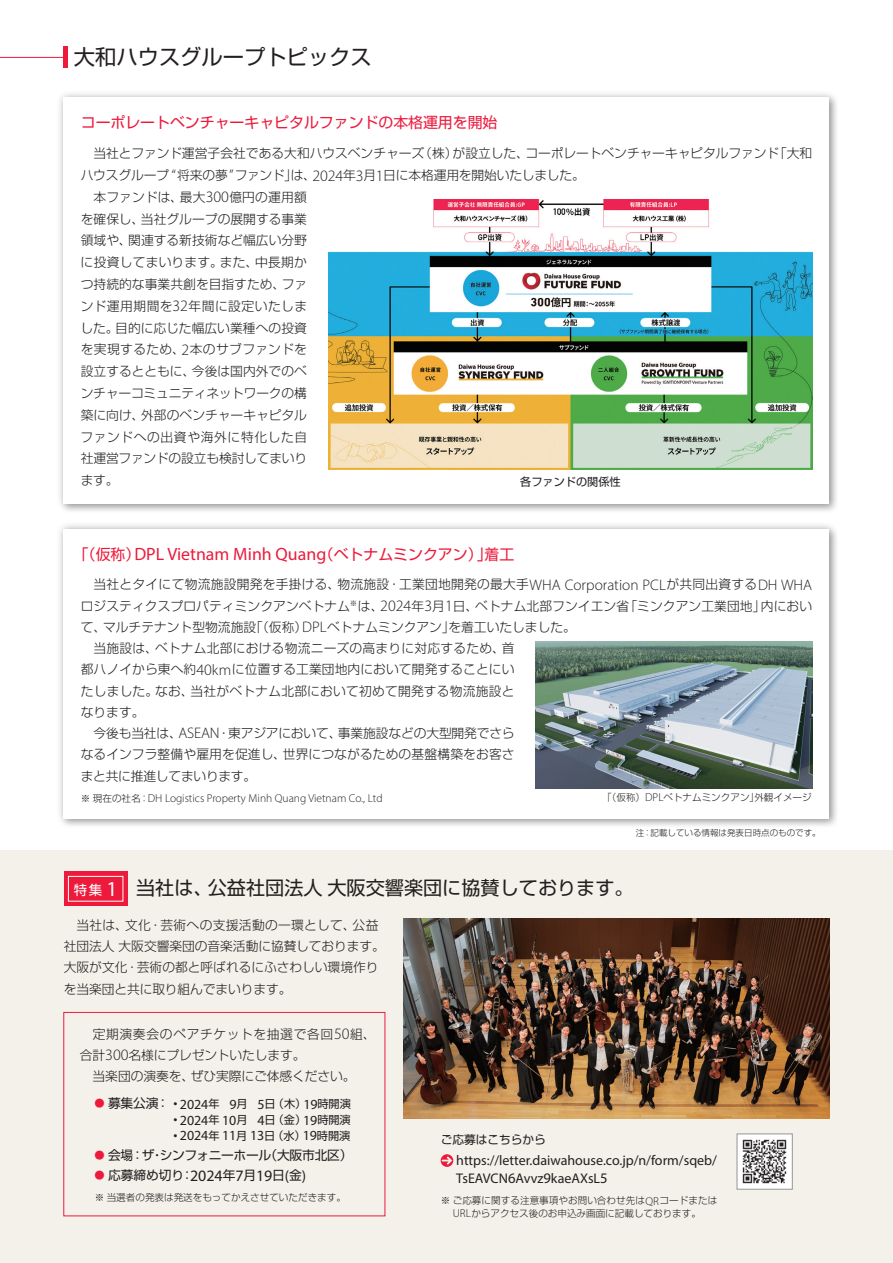
<style>
.page{position:relative;width:893px;height:1263px;background:#fff}
.page>*{position:absolute;margin:0;border:0;box-sizing:border-box;transform-origin:0 0}
.タイトル{font:21.3px "Shin Go Pr 6 N";color:#231f20}
.タイトル-2{font:19.2px "Shin Go Pr 6 N";color:#231f20}
.t1{font:14.85px "Shin Go Pr 6 N";color:#ed1a3c}
.本文{font:14.1px/17.4px "Myriad Pro";color:#231f20}
.本文-2{font:13.95px "Myriad Pro";letter-spacing:-.005em;color:#231f20}
.タイトル-3{font:13.35px "Shin Go Pr 6 N";color:#fff}
.本文-3{font:300 12.75px/21.8px "Shin Go Pr 6 N";color:#231f20;text-align:justify}
.本文-4{font:12.75px "Shin Go Pr 6 N";letter-spacing:-.015em;color:#231f20}
.本文-5{font:300 12.75px/21.3px "Shin Go Pr 6 N";letter-spacing:.045em;color:#231f20}
.本文-6{font:11.7px "Shin Go Pr 6 N";color:#231f20}
.注記{font:300 11.55px "Myriad Pro";color:#231f20}
.本文-7{font:11.1px "Shin Go Pr 6 N";color:#231f20}
.キャプション85{font:11.1px "Shin Go Pr 6 N";color:#231f20}
.注記-2{font:300 9.6px/12.8px "Shin Go Pr 6 N";color:#231f20;text-align:center}
.キャプション85-2{font:300 9.6px "Shin Go Pr 6 N";color:#231f20}
.注記-3{font:300 8.55px "Shin Go Pr 6 N";color:#231f20}
.s1{font-family:"Myriad Pro";font-size:15.3px}
.s2{font-family:"Myriad Pro";font-size:15.9px}
.s3{font-family:"Myriad Pro";font-size:17.85px}
.s4{font-family:"Shin Go Pr 6 N";font-size:9.6px}
.s5{font-family:"Myriad Pro";font-size:11.55px}
.s6{font-family:"Myriad Pro";font-size:21.3px}
.s7{font-size:10.2px;color:#ed1a3c}
.s8{font-family:"Myriad Pro";font-size:13.95px}
.s9{font-family:"Shin Go Pr 6 N";font-size:11.1px}
.s10{font-size:14.55px}
</style>
<div class="page">
<div style="left:55px;top:89px;width:783px;height:424px;background:#231f20;opacity:.3"></div>
<div style="left:64px;top:98px;width:765px;height:406px;background:#fff"></div>
<div style="left:55px;top:521px;width:783px;height:306px;background:#231f20;opacity:.3"></div>
<div style="left:64px;top:529px;width:765px;height:290px;background:#fff"></div>
<div style="left:0;top:850px;width:893px;height:413px;background:#f4f1ea"></div>
<hr style="left:0;top:57px;width:64px;height:1px;background:#ed1a3c">
<div style="left:64px;top:872px;width:64px;height:34px;background:#ed1a3c"></div>
<div style="left:68px;top:876px;width:55px;height:25px;border:1px solid #fff"></div>
<img style="left:404px;top:918px;width:425px;height:200px">
<div style="left:63px;top:1012px;width:322px;height:204px;border:1px solid #ed1a3c"></div>
<img style="left:328px;top:199px;width:484px;height:271px">
<img style="left:536px;top:642px;width:276px;height:146px">
<svg style="left:441px;top:1154px;width:12px;height:13px"></svg>
<div style="left:737px;top:1134px;width:55px;height:55px;background:#fff"></div>
<img style="left:742px;top:1139px;width:45px;height:45px">
<hr style="left:64px;top:47px;width:4px;height:21px;background:#ed1a3c">
<p class="タイトル" style="left:74px;top:40px;width:299px">大和ハウスグループトピックス</p>
<p class="t1" style="left:81px;top:110px;width:418px">コーポレートベンチャーキャピタルファンドの本格運用を開始</p>
<p class="本文-3" style="left:81px;top:141px;width:733px;text-indent:13px">当社とファンド運営子会社である大和ハウスベンチャーズ（株）が設立した、コーポレートベンチャーキャピタルファンド「大和ハウスグループ <span class="s1">“</span>将来の夢<span class="s1">”</span>ファンド」は、<span class="s2">2024</span>年<span class="s2">3</span>月<span class="s2">1</span>日に本格運用を開始いたしました。</p>
<p class="本文-3" style="left:81px;top:185px;width:228px;text-indent:13px">本ファンドは、最大<span class="s2">300</span>億円の運用額を確保し、当社グループの展開する事業領域や、関連する新技術など幅広い分野に投資してまいります。また、中長期かつ持続的な事業共創を目指すため、ファンド運用期間を<span class="s2">32</span>年間に設定いたしました。目的に応じた幅広い業種への投資を実現するため、<span class="s2">2</span>本のサブファンドを設立するとともに、今後は国内外でのベンチャーコミュニティネットワークの構築に向け、外部のベンチャーキャピタルファンドへの出資や海外に特化した自社運営ファンドの設立も検討してまいります。</p>
<p class="キャプション85" style="left:520px;top:473px;width:102px">各ファンドの関係性</p>
<p class="t1" style="left:73px;top:542px;width:442px">「（仮称）<span class="s3">DPL Vietnam Minh Quang</span>（ベトナムミンクアン）」着工</p>
<p class="本文-3" style="left:81px;top:573px;width:733px;line-height:21.3px;text-indent:13px">当社とタイにて物流施設開発を手掛ける、物流施設・工業団地開発の最大手<span class="s1">WHA Corporation PCL</span>が共同出資する<span class="s1">DH WHA</span>ロジスティクスプロパティミンクアンベトナム<sup>※</sup>は、<span class="s2">2024</span>年<span class="s2">3</span>月<span class="s2">1</span>日、ベトナム北部フンイエン省「ミンクアン工業団地」内において、マルチテナント型物流施設「（仮称）<span class="s1">DPL</span>ベトナムミンクアン」を着工いたしました。</p>
<p class="本文-3" style="left:81px;top:636px;width:435px;line-height:21.3px;text-indent:13px">当施設は、ベトナム北部における物流ニーズの高まりに対応するため、首都ハノイから東へ約<span class="s2">40</span><span class="s1">km</span>に位置する工業団地内において開発することにいたしました。なお、当社がベトナム北部において初めて開発する物流施設となります。</p>
<p class="本文-3" style="left:81px;top:721px;width:435px;line-height:21.3px;text-indent:13px">今後も当社は、<span class="s1">ASEAN</span>・東アジアにおいて、事業施設などの大型開発でさらなるインフラ整備や雇用を促進し、世界につながるための基盤構築をお客さまと共に推進してまいります。</p>
<p class="注記" style="left:81px;top:791px;width:303px"><span class="s4">※ 現在の社名：</span>DH Logistics Property Minh Quang Vietnam Co., Ltd</p>
<p class="キャプション85-2" style="left:602px;top:789px;width:211px">「（仮称）<span class="s5">DPL</span>ベトナムミンクアン」外観イメージ</p>
<p class="注記-3" style="left:636px;top:825px;width:186px">注：記載している情報は発表日時点のものです。</p>
<p class="タイトル-3" style="left:74px;top:879px;width:45px">特集 <span class="s6">1</span></p>
<p class="タイトル-2" style="left:136px;top:872px;width:499px">当社は、公益社団法人大阪交響楽団に協賛しております。</p>
<p class="本文-3" style="left:64px;top:913px;width:323px;line-height:21.3px;text-align:left;text-indent:13px">当社は、文化・芸術への支援活動の一環として、公益社団法人大阪交響楽団の音楽活動に協賛しております。大阪が文化・芸術の都と呼ばれるにふさわしい環境作りを当楽団と共に取り組んでまいります。</p>
<p class="本文-5" style="left:80px;top:1022px;width:297px;text-indent:13px">定期演奏会のペアチケットを抽選で各回<span class="s2">50</span>組、合計<span class="s2">300</span>名様にプレゼントいたします。</p>
<p class="本文-3" style="left:93px;top:1064px;width:264px">当楽団の演奏を、ぜひ実際にご体感ください。</p>
<p class="本文-4" style="left:95px;top:1093px;width:76px"><span class="s7">●</span> 募集公演：</p>
<p class="本文-7" style="left:174px;top:1095px;width:179px"><sup>●</sup> <span class="s8">2024</span>年 <span class="s8">9</span>月 <span class="s8">5</span>日（木）<span class="s8">19</span>時開演</p>
<p class="本文-2" style="left:174px;top:1111px;width:178px"><sup>●</sup> 2024<span class="s9">年</span> 10<span class="s9">月</span> 4<span class="s9">日（金）</span>19<span class="s9">時開演</span></p>
<p class="本文-2" style="left:174px;top:1127px;width:178px"><sup>●</sup> 2024<span class="s9">年</span> 11<span class="s9">月</span> 13<span class="s9">日（水）</span>19<span class="s9">時開演</span></p>
<p class="本文-4" style="left:95px;top:1145px;width:259px"><span class="s7">●</span> 会場：ザ・シンフォニーホール（大阪市北区）</p>
<p class="本文-4" style="left:95px;top:1165px;width:213px"><span class="s7">●</span> 応募締め切り：<span class="s2">2024</span>年<span class="s2">7</span>月<span class="s2">19</span>日<span class="s1">(</span>金<span class="s1">)</span></p>
<p class="注記-2" style="left:95px;top:1190px;width:253px">※ 当選者の発表は発送をもってかえさせていただきます。</p>
<p class="本文-6" style="left:441px;top:1130px;width:107px">ご応募はこちらから</p>
<p class="本文" style="left:456px;top:1151px;width:262px">https://letter.daiwahouse.co.jp/n/form/sqeb/<br>TsEAVCN<span class="s10">6</span>Avvz<span class="s10">9</span>kaeAXsL<span class="s10">5</span></p>
<p class="注記-2" style="left:441px;top:1193px;width:278px">※ ご応募に関する注意事項やお問い合わせ先は<span class="s5">QR</span>コードまたは<br><span class="s5">URL</span>からアクセス後のお申込み画面に記載しております。</p>
</div>
